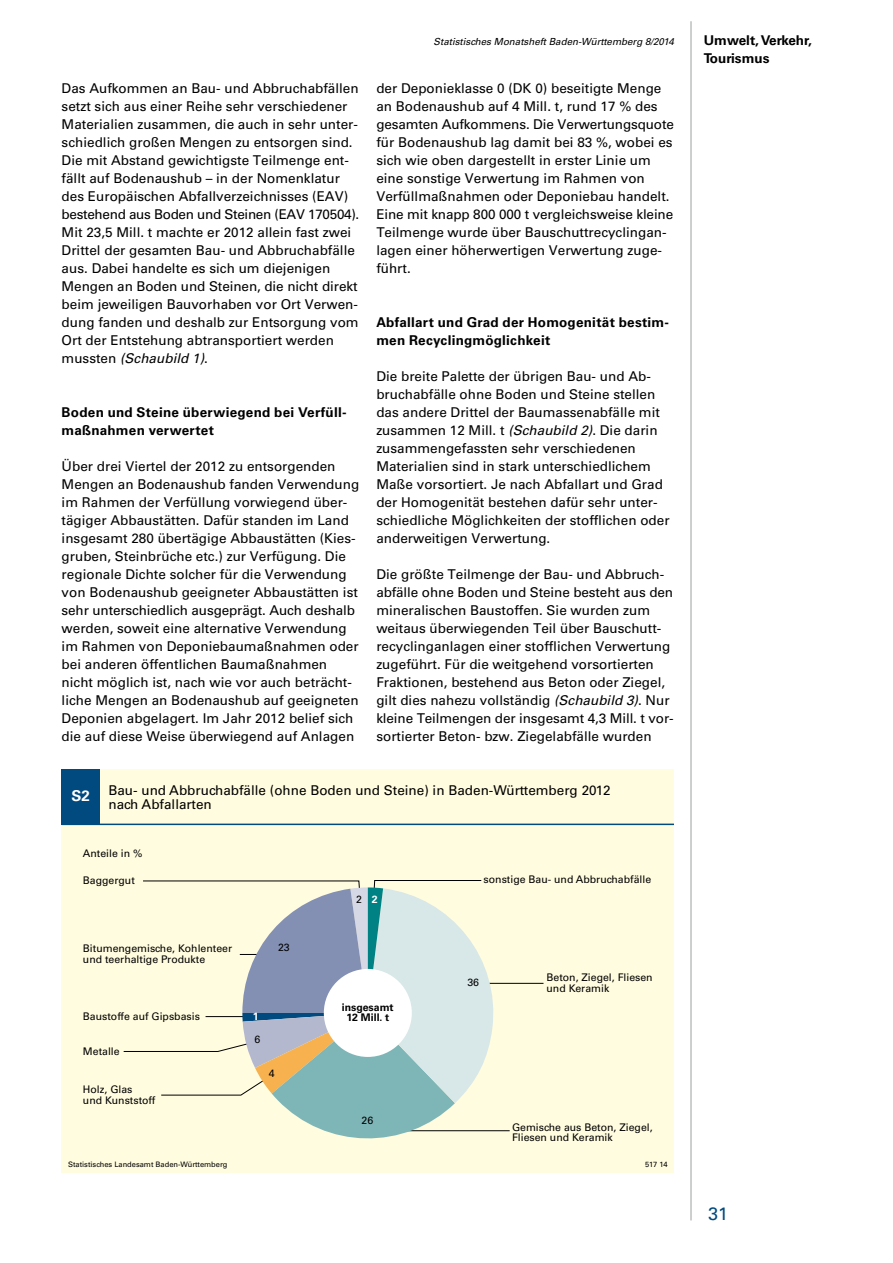
<style>
.page{position:relative;width:893px;height:1263px;background:#fff}
.page>*{position:absolute;margin:0;border:0;box-sizing:border-box;transform-origin:0 0}
.t1{font:18px "Univers";color:#004a7f}
.t2{font:700 15px "Univers";color:#fff}
.t3{font:13.5px/18px "Univers";color:#000}
.t4{font:700 13.5px/18px "Univers";letter-spacing:.015em;color:#000}
.t5{font:10.5px/10.5px "Univers";color:#000}
.t6{font:700 10.5px/10.5px "Univers";color:#000;text-align:center}
.t7{font:700 10.5px "Univers";color:#fff}
.t8{font:italic 9.75px "Univers";color:#000}
.t9{font:7.5px "Univers";color:#000}
.s1{font-style:italic}
</style>
<div class="page">
<hr style="left:691px;top:21px;width:1px;height:1199px;background:#9c9e9f">
<div style="left:62px;top:769px;width:612px;height:404px;background:#fffcdf"></div>
<div style="left:62px;top:769px;width:38px;height:55px;background:#004a7f"></div>
<svg style="left:123px;top:880px;width:421px;height:259px"></svg>
<hr style="left:62px;top:824px;width:612px;height:1px;background:#004a7f">
<div style="left:324px;top:969px;width:88px;height:88px;background:#fff;border-radius:50%"></div>
<p class="t3" style="left:62px;top:79px;width:299px">Das Aufkommen an Bau- und Abbruchabfällen setzt sich aus einer Reihe sehr verschiedener Materialien zusammen, die auch in sehr unter&shy;schiedlich großen Mengen zu entsorgen sind.<br>Die mit Abstand gewichtigste Teilmenge ent&shy;fällt auf Bodenaushub – in der Nomenklatur des Europäischen Abfallverzeichnisses (EAV) bestehend aus Boden und Steinen (EAV 170504).<br>Mit 23,5 Mill. t machte er 2012 allein fast zwei Drittel der gesamten Bau- und Abbruchabfälle aus. Dabei handelte es sich um diejenigen Mengen an Boden und Steinen, die nicht direkt beim jeweiligen Bauvorhaben vor Ort Verwen&shy;dung fanden und deshalb zur Entsorgung vom Ort der Entstehung abtransportiert werden mussten <span class="s1">(Schaubild 1)</span>.</p>
<p class="t4" style="left:62px;top:403px;width:286px">Boden und Steine überwiegend bei Verfüll&shy;maßnahmen verwertet</p>
<p class="t3" style="left:62px;top:457px;width:299px">Über drei Viertel der 2012 zu entsorgenden Mengen an Bodenaushub fanden Verwendung im Rahmen der Verfüllung vorwiegend über&shy;tägiger Abbaustätten. Dafür standen im Land insgesamt 280 übertägige Abbaustätten (Kies&shy;gruben, Steinbrüche etc.) zur Verfügung. Die regionale Dichte solcher für die Verwendung von Bodenaushub geeigneter Abbaustätten ist sehr unterschiedlich ausgeprägt. Auch deshalb werden, soweit eine alternative Verwendung im Rahmen von Deponiebaumaßnahmen oder bei anderen öffentlichen Baumaßnahmen nicht möglich ist, nach wie vor auch beträcht&shy;liche Mengen an Bodenaushub auf geeigneten Deponien abgelagert. Im Jahr 2012 belief sich die auf diese Weise überwiegend auf Anlagen</p>
<p class="t8" style="left:434px;top:35px;width:242px">Statistisches Monatsheft Baden-Württemberg 8/2014</p>
<p class="t4" style="left:704px;top:31px;width:110px">Umwelt, Verkehr,<br>Tourismus</p>
<p class="t3" style="left:376px;top:79px;width:299px">der Deponieklasse 0 (DK 0) beseitigte Menge an Bodenaushub auf 4 Mill. t, rund 17 % des gesamten Aufkommens. Die Verwertungsquote für Bodenaushub lag damit bei 83 %, wobei es sich wie oben dargestellt in erster Linie um eine sonstige Verwertung im Rahmen von Verfüllmaßnahmen oder Deponiebau handelt.<br>Eine mit knapp 800 000 t vergleichsweise kleine Teilmenge wurde über Bauschuttrecyclingan&shy;lagen einer höherwertigen Verwertung zuge&shy;führt.</p>
<p class="t4" style="left:376px;top:313px;width:294px">Abfallart und Grad der Homogenität bestim&shy;men Recyclingmöglichkeit</p>
<p class="t3" style="left:376px;top:367px;width:295px">Die breite Palette der übrigen Bau- und Ab&shy;bruchabfälle ohne Boden und Steine stellen das andere Drittel der Baumassenabfälle mit zusammen 12 Mill. t <span class="s1">(Schaubild 2)</span>. Die darin zusammengefassten sehr verschiedenen Materialien sind in stark unterschiedlichem Maße vorsortiert. Je nach Abfallart und Grad der Homogenität bestehen dafür sehr unter&shy;schiedliche Möglichkeiten der stofflichen oder anderweitigen Verwertung.</p>
<p class="t3" style="left:376px;top:565px;width:298px">Die größte Teilmenge der Bau- und Abbruch&shy;abfälle ohne Boden und Steine besteht aus den mineralischen Baustoffen. Sie wurden zum weitaus überwiegenden Teil über Bauschutt&shy;recyclinganlagen einer stofflichen Verwertung zugeführt. Für die weitgehend vorsortierten Fraktionen, bestehend aus Beton oder Ziegel, gilt dies nahezu vollständig <span class="s1">(Schaubild 3)</span>. Nur kleine Teilmengen der insgesamt 4,3 Mill. t vor&shy;sortierter Beton- bzw. Ziegelabfälle wurden</p>
<p class="t2" style="left:72px;top:787px;width:20px">S2</p>
<p class="t3" style="left:108px;top:783px;width:504px;line-height:14.2px">Bau- und Abbruchabfälle (ohne Boden und Steine) in Baden-Württemberg 2012 nach Abfallarten</p>
<p class="t5" style="left:83px;top:848px;width:61px">Anteile in %</p>
<p class="t5" style="left:83px;top:875px;width:53px">Baggergut</p>
<p class="t5" style="left:484px;top:874px;width:169px">sonstige Bau- und Abbruchabfälle</p>
<p class="t5" style="left:83px;top:943px;width:151px">Bitumengemische, Kohlenteer und teerhaltige Produkte</p>
<p class="t5" style="left:83px;top:1011px;width:119px">Baustoffe auf Gipsbasis</p>
<p class="t5" style="left:83px;top:1046px;width:38px">Metalle</p>
<p class="t5" style="left:83px;top:1084px;width:74px">Holz, Glas<br>und Kunststoff</p>
<p class="t5" style="left:278px;top:942px;width:13px">23</p>
<p class="t7" style="left:253px;top:1010px;width:7px">1</p>
<p class="t5" style="left:255px;top:1034px;width:7px">6</p>
<p class="t5" style="left:269px;top:1068px;width:7px">4</p>
<p class="t5" style="left:356px;top:894px;width:7px">2</p>
<p class="t7" style="left:372px;top:893px;width:7px">2</p>
<p class="t6" style="left:342px;top:1002px;width:53px">insgesamt<br>12 Mill. t</p>
<p class="t5" style="left:362px;top:1115px;width:13px">26</p>
<p class="t5" style="left:467px;top:977px;width:13px">36</p>
<p class="t5" style="left:546px;top:972px;width:108px">Beton, Ziegel, Fliesen und Keramik</p>
<p class="t5" style="left:512px;top:1122px;width:142px">Gemische aus Beton, Ziegel,<br>Fliesen und Keramik</p>
<p class="t9" style="left:68px;top:1159px;width:161px">Statistisches Landesamt Baden-Württemberg</p>
<p class="t9" style="left:645px;top:1159px;width:24px">517 14</p>
<h1 class="t1" style="left:708px;top:1203px;width:22px">31</h1>
</div>
